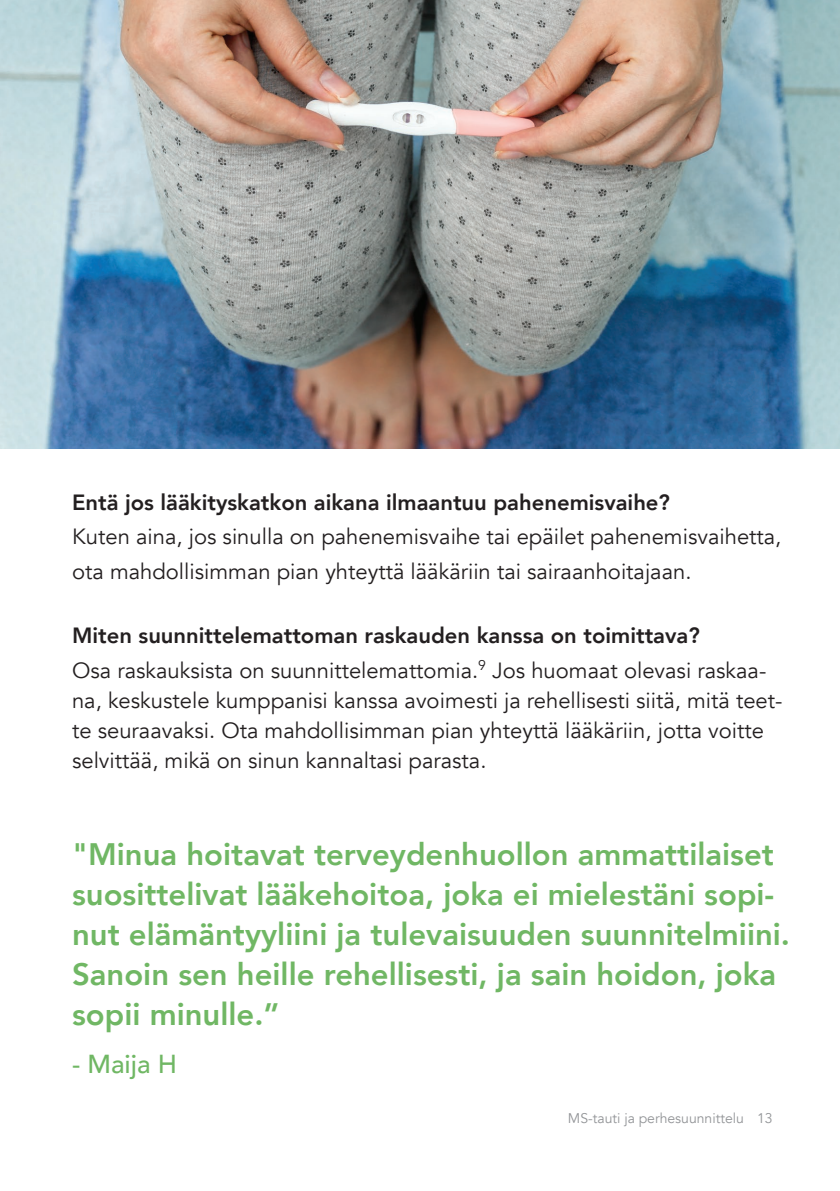
<style>
.page{position:relative;width:840px;height:1191px;background:#fff}
.page>*{position:absolute;margin:0;border:0;box-sizing:border-box;transform-origin:0 0}
.otsikko{font:800 31px/40px "Avenir";color:#70b764}
.otsikko-2{font:500 26px "Avenir";color:#70b764}
.leipis{font:22px/30px "Avenir";color:#231f20}
.väliotsikko{font:800 22px "Avenir";color:#231f20}
.t1{font:14px "Avenir";color:#939598}
</style>
<div class="page">
<img style="left:0;top:0;width:839px;height:448px">
<p class="väliotsikko" style="left:72px;top:485px;width:599px">Entä jos lääkityskatkon aikana ilmaantuu pahenemisvaihe?</p>
<p class="leipis" style="left:72px;top:520px;width:710px;line-height:34.4px">Kuten aina, jos sinulla on pahenemisvaihe tai epäilet pahenemisvaihetta, ota mahdollisimman pian yhteyttä lääkäriin tai sairaanhoitajaan.</p>
<p class="väliotsikko" style="left:72px;top:618px;width:628px">Miten suunnittelemattoman raskauden kanssa on toimittava?</p>
<p class="leipis" style="left:72px;top:655px;width:711px">Osa raskauksista on suunnittelemattomia.<sup>9</sup> Jos huomaat olevasi raskaa&shy;na, keskustele kumppanisi kanssa avoimesti ja rehellisesti siitä, mitä teet&shy;te seuraavaksi. Ota mahdollisimman pian yhteyttä lääkäriin, jotta voitte selvittää, mikä on sinun kannaltasi parasta.</p>
<p class="otsikko" style="left:72px;top:834px;width:719px">"Minua hoitavat terveydenhuollon ammattilaiset suosittelivat lääkehoitoa, joka ei mielestäni sopi&shy;nut elämäntyyliini ja tulevaisuuden suunnitelmiini.</p>
<p class="otsikko" style="left:72px;top:954px;width:705px">Sanoin sen heille rehellisesti, ja sain hoidon, joka sopii minulle.”</p>
<p class="otsikko-2" style="left:72px;top:1041px;width:106px">- Maija H</p>
<p class="t1" style="left:567px;top:1109px;width:206px">MS-tauti ja perhesuunnittelu 13</p>
</div>
